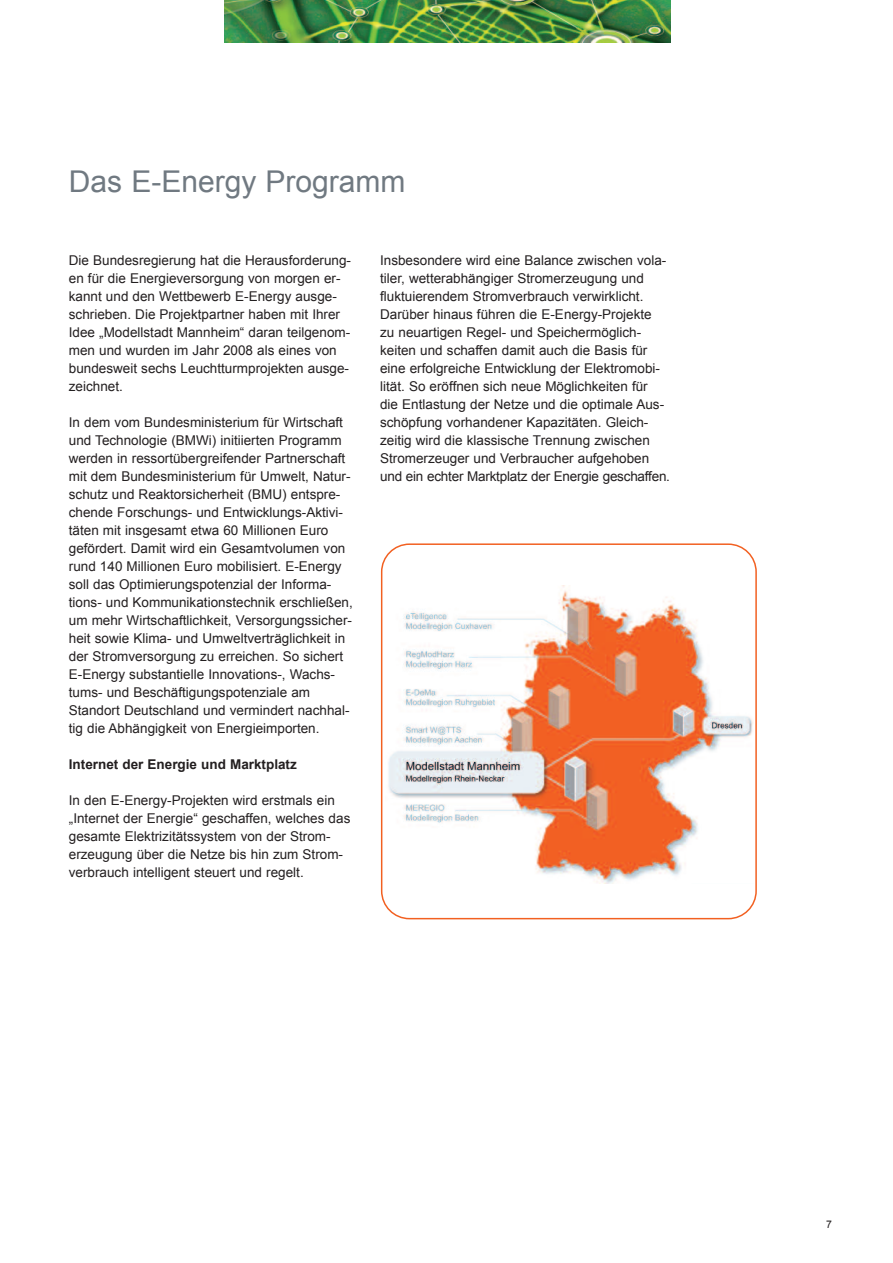
<style>
.page{position:relative;width:893px;height:1263px;background:#fff}
.page>*{position:absolute;margin:0;border:0;box-sizing:border-box;transform-origin:0 0}
.t1{font:30px "Arial";color:#707981}
.t2{font:13.5px/18px "Arial";color:#231f20}
.t3{font:700 13.5px "Arial";color:#231f20}
.t4{font:10.5px "Arial";color:#231f20}
</style>
<div class="page">
<img style="left:224px;top:0;width:446px;height:43px">
<svg style="left:381px;top:543px;width:376px;height:376px"></svg>
<h1 class="t1" style="left:69px;top:165px;width:338px">Das E-Energy Programm</h1>
<p class="t2" style="left:69px;top:251px;width:284px">Die Bundesregierung hat die Herausforderung&shy;en für die Energieversorgung von morgen er&shy;kannt und den Wettbewerb E-Energy ausge&shy;schrieben. Die Projektpartner haben mit Ihrer Idee „Modellstadt Mannheim“ daran teilgenom&shy;men und wurden im Jahr 2008 als eines von bundesweit sechs Leuchtturmprojekten ausge&shy;zeichnet.</p>
<p class="t2" style="left:69px;top:413px;width:286px">In dem vom Bundesministerium für Wirtschaft und Technologie (BMWi) initiierten Programm werden in ressortübergreifender Partnerschaft mit dem Bundesministerium für Umwelt, Natur&shy;schutz und Reaktorsicherheit (BMU) entspre&shy;chende Forschungs- und Entwicklungs-Aktivi&shy;täten mit insgesamt etwa 60 Millionen Euro gefördert. Damit wird ein Gesamtvolumen von rund 140 Millionen Euro mobilisiert. E-Energy soll das Optimierungspotenzial der Informa&shy;tions- und Kommunikationstechnik erschließen, um mehr Wirtschaftlichkeit, Versorgungssicher&shy;heit sowie Klima- und Umweltverträglichkeit in der Stromversorgung zu erreichen. So sichert E-Energy substantielle Innovations-, Wachs&shy;tums- und Beschäftigungspotenziale am Standort Deutschland und vermindert nachhal&shy;tig die Abhängigkeit von Energieimporten.</p>
<p class="t3" style="left:69px;top:757px;width:230px">Internet der Energie und Marktplatz</p>
<p class="t2" style="left:69px;top:791px;width:283px">In den E-Energy-Projekten wird erstmals ein „Internet der Energie“ geschaffen, welches das gesamte Elektrizitätssystem von der Strom&shy;erzeugung über die Netze bis hin zum Strom&shy;verbrauch intelligent steuert und regelt.</p>
<p class="t2" style="left:380px;top:251px;width:291px">Insbesondere wird eine Balance zwischen vola&shy;tiler, wetterabhängiger Stromerzeugung und fluktuierendem Stromverbrauch verwirklicht.<br>Darüber hinaus führen die E-Energy-Projekte<br>zu neuartigen Regel- und Speichermöglich&shy;keiten und schaffen damit auch die Basis für eine erfolgreiche Entwicklung der Elektromobi&shy;lität. So eröffnen sich neue Möglichkeiten für<br>die Entlastung der Netze und die optimale Aus&shy;schöpfung vorhandener Kapazitäten. Gleich&shy;zeitig wird die klassische Trennung zwischen Stromerzeuger und Verbraucher aufgehoben und ein echter Marktplatz der Energie geschaffen.</p>
<p class="t4" style="left:826px;top:1218px;width:7px">7</p>
</div>
